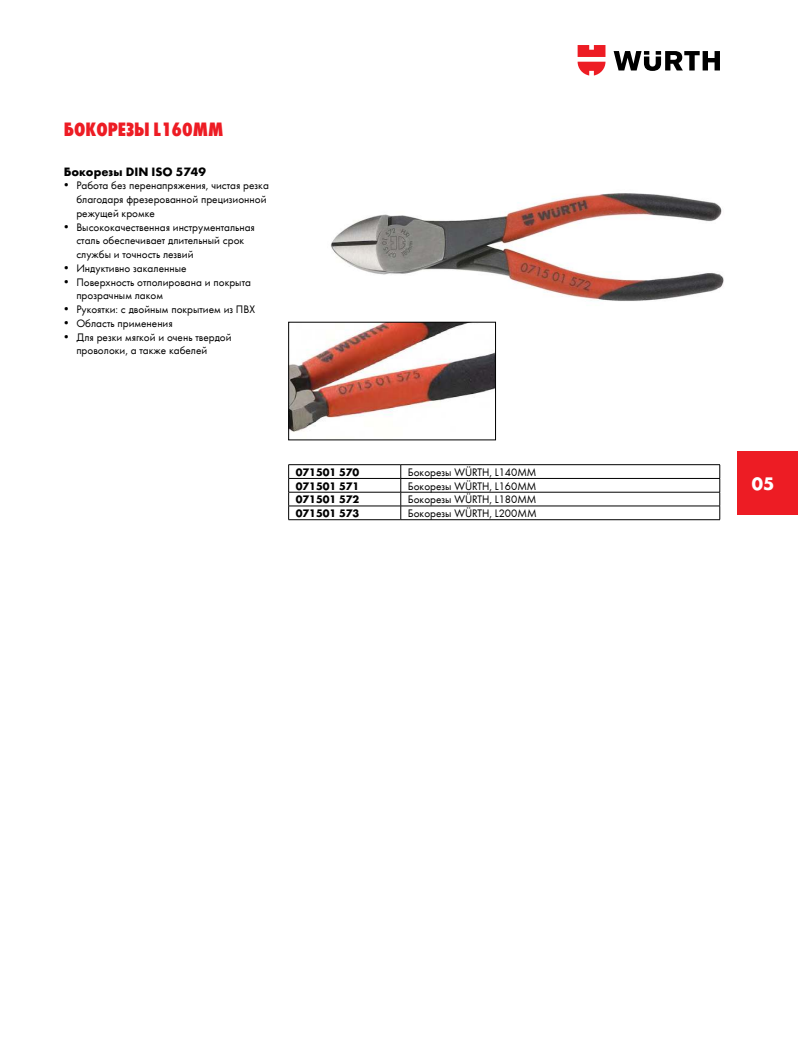
<style>
.page{position:relative;width:798px;height:1053px;background:#fff}
.page>*{position:absolute;margin:0;border:0;box-sizing:border-box;transform-origin:0 0}
.t1{font:20px "Wuerth Extra Bold Cond Caps";color:#ed1c24}
.t2{font:700 18.75px "Wuerth";color:#fff}
.t3{font:700 12.5px "Wuerth";color:#000}
.t4{font:11.25px/13.8px "Wuerth";color:#000}
.t5{font:700 11.25px "Wuerth";color:#000}
</style>
<div class="page">
<img style="left:327px;top:193px;width:397px;height:152px">
<hr style="left:288px;top:478px;width:112px;height:1px;background:#000">
<hr style="left:400px;top:478px;width:319px;height:1px;background:#000">
<hr style="left:288px;top:492px;width:112px;height:1px;background:#000">
<hr style="left:400px;top:492px;width:319px;height:1px;background:#000">
<hr style="left:288px;top:505px;width:112px;height:1px;background:#000">
<hr style="left:400px;top:505px;width:319px;height:1px;background:#000">
<svg style="left:400px;top:465px;width:1px;height:54px"></svg>
<hr style="left:288px;top:464px;width:112px;height:1px;background:#000">
<hr style="left:400px;top:464px;width:319px;height:1px;background:#000">
<svg style="left:288px;top:465px;width:1px;height:54px"></svg>
<svg style="left:719px;top:465px;width:1px;height:54px"></svg>
<hr style="left:288px;top:519px;width:112px;height:1px;background:#000">
<hr style="left:400px;top:519px;width:319px;height:1px;background:#000">
<img style="left:290px;top:324px;width:203px;height:108px">
<div style="left:288px;top:322px;width:207px;height:118px;border:1px solid #000"></div>
<svg style="left:613px;top:51px;width:106px;height:20px"></svg>
<svg style="left:577px;top:45px;width:28px;height:30px"></svg>
<div style="left:737px;top:450px;width:60px;height:64px;background:#ed1c24"></div>
<h1 class="t1" style="left:64px;top:116px;width:161px">Бокорезы L160MM</h1>
<p class="t3" style="left:64px;top:162px;width:144px">Бокорезы DIN ISO 5749</p>
<p class="t4" style="left:76px;top:178px;width:194px;text-indent:-12px">• Работа без перенапряжения, чистая резка благодаря фрезерованной прецизионной режущей кромке</p>
<p class="t4" style="left:76px;top:219px;width:180px;text-indent:-12px">• Высококачественная инструментальная сталь обеспечивает длительный срок службы и точность лезвий</p>
<p class="t4" style="left:64px;top:261px;width:124px">• Индуктивно закаленные</p>
<p class="t4" style="left:76px;top:274px;width:176px;text-indent:-12px">• Поверхность отполирована и покрыта прозрачным лаком</p>
<p class="t4" style="left:64px;top:302px;width:193px">• Рукоятки: с двойным покрытием из ПВХ</p>
<p class="t4" style="left:64px;top:316px;width:110px">• Область применения</p>
<p class="t4" style="left:76px;top:329px;width:157px;text-indent:-12px">• Для резки мягкой и очень твердой проволоки, а также кабелей</p>
<p class="t5" style="left:295px;top:464px;width:65px">071501 570</p>
<p class="t4" style="left:407px;top:464px;width:130px">Бокорезы WÜRTH, L140MM</p>
<p class="t5" style="left:295px;top:477px;width:65px">071501 571</p>
<p class="t4" style="left:407px;top:478px;width:130px">Бокорезы WÜRTH, L160MM</p>
<p class="t5" style="left:295px;top:491px;width:65px">071501 572</p>
<p class="t4" style="left:407px;top:492px;width:130px">Бокорезы WÜRTH, L180MM</p>
<p class="t5" style="left:295px;top:505px;width:65px">071501 573</p>
<p class="t4" style="left:407px;top:506px;width:130px">Бокорезы WÜRTH, L200ММ</p>
<h2 class="t2" style="left:751px;top:472px;width:24px">05</h2>
</div>
